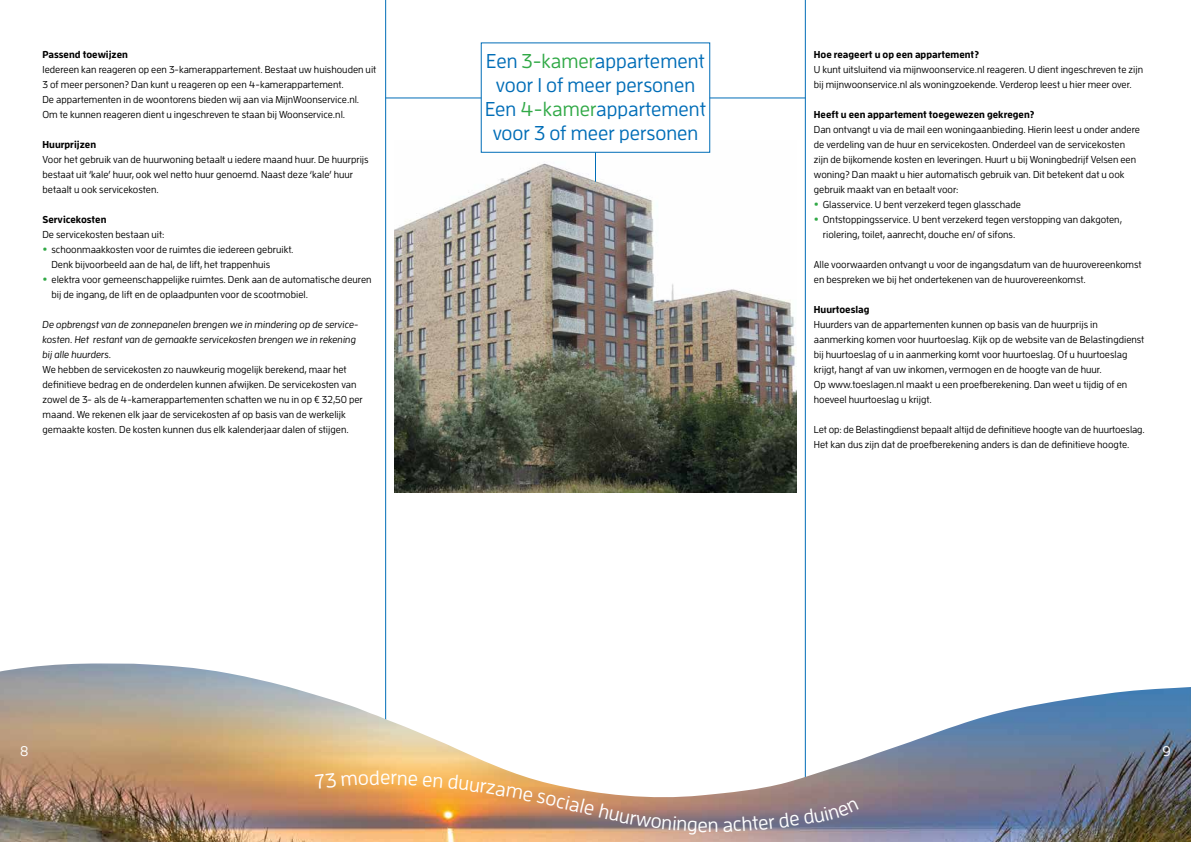
<style>
.page{position:relative;width:1191px;height:842px;background:#fff}
.page>*{position:absolute;margin:0;border:0;box-sizing:border-box;transform-origin:0 0}
.t1{font:500 20px/24px "Enzo OT";color:#006db7;text-align:center}
.t2{font:500 20px "Enzo OT";color:#fff}
.t3{font:500 14px "Enzo OT";color:#fff}
.t4{font:500 10px/15px "Enzo OT";color:#000}
.t5{font:italic 500 10px/15px "Enzo OT";color:#000}
.t6{font:700 10px "Enzo OT";color:#000}
.s1{font-size:18px;color:#31a947}
.s2{color:#31a947}
</style>
<div class="page">
<hr style="left:805px;top:0;width:1px;height:793px;background:#006db7">
<hr style="left:385px;top:0;width:1px;height:732px;background:#006db7">
<img style="left:0;top:663px;width:1191px;height:179px">
<img style="left:394px;top:140px;width:403px;height:353px">
<hr style="left:595px;top:145px;width:1px;height:37px;background:#006db7">
<hr style="left:386px;top:98px;width:419px;height:1px;background:#006db7">
<div style="left:481px;top:43px;width:229px;height:110px;background:#fff;border:1px solid #006db7"></div>
<svg style="left:315px;top:770px;width:102px;height:19px;background:#efb05b"></svg>
<svg style="left:423px;top:774px;width:284px;height:61px"></svg>
<svg style="left:723px;top:800px;width:136px;height:32px;background:#857886"></svg>
<p class="t6" style="left:43px;top:50px;width:87px">Passend toewijzen</p>
<p class="t4" style="left:43px;top:62px;width:335px">Iedereen kan reageren op een 3-kamerappartement. Bestaat uw huishouden uit 3 of meer personen? Dan kunt u reageren op een 4-kamerappartement.<br>De appartementen in de woontorens bieden wij aan via MijnWoonservice.nl.<br>Om te kunnen reageren dient u ingeschreven te staan bij Woonservice.nl.</p>
<p class="t6" style="left:43px;top:140px;width:55px">Huurprijzen</p>
<p class="t4" style="left:43px;top:152px;width:328px">Voor het gebruik van de huurwoning betaalt u iedere maand huur. De huurprijs bestaat uit ‘kale’ huur, ook wel netto huur genoemd. Naast deze ‘kale’ huur betaalt u ook servicekosten.</p>
<p class="t6" style="left:43px;top:215px;width:65px">Servicekosten</p>
<p class="t4" style="left:43px;top:227px;width:123px">De servicekosten bestaan uit:</p>
<p class="t4" style="left:52px;top:242px;width:243px;text-indent:-9px"><span class="s1">•</span> schoonmaakkosten voor de ruimtes die iedereen gebruikt.<br>Denk bijvoorbeeld aan de hal, de lift, het trappenhuis</p>
<p class="t4" style="left:52px;top:272px;width:321px;text-indent:-9px"><span class="s1">•</span> elektra voor gemeenschappelijke ruimtes. Denk aan de automatische deuren bij de ingang, de lift en de oplaadpunten voor de scootmobiel.</p>
<p class="t5" style="left:43px;top:317px;width:318px">De opbrengst van de zonnepanelen brengen we in mindering op de service&shy;kosten. Het restant van de gemaakte servicekosten brengen we in rekening bij alle huurders.</p>
<p class="t4" style="left:43px;top:362px;width:322px">We hebben de servicekosten zo nauwkeurig mogelijk berekend, maar het definitieve bedrag en de onderdelen kunnen afwijken. De servicekosten van zowel de 3- als de 4-kamerappartementen schatten we nu in op € 32,50 per maand. We rekenen elk jaar de servicekosten af op basis van de werkelijk gemaakte kosten. De kosten kunnen dus elk kalenderjaar dalen of stijgen.</p>
<h1 class="t1" style="left:485px;top:50px;width:222px">Een <span class="s2">3-kamer</span>appartement voor 1 of meer personen<br>Een <span class="s2">4-kamer</span>appartement voor 3 of meer personen</h1>
<p class="t6" style="left:814px;top:50px;width:167px">Hoe reageert u op een appartement?</p>
<p class="t4" style="left:814px;top:62px;width:331px">U kunt uitsluitend via mijnwoonservice.nl reageren. U dient ingeschreven te zijn bij mijnwoonservice.nl als woningzoekende. Verderop leest u hier meer over.</p>
<p class="t6" style="left:814px;top:110px;width:222px">Heeft u een appartement toegewezen gekregen?</p>
<p class="t4" style="left:814px;top:122px;width:328px">Dan ontvangt u via de mail een woningaanbieding. Hierin leest u onder andere de verdeling van de huur en servicekosten. Onderdeel van de servicekosten zijn de bijkomende kosten en leveringen. Huurt u bij Woningbedrijf Velsen een woning? Dan maakt u hier automatisch gebruik van. Dit betekent dat u ook gebruik maakt van en betaalt voor:</p>
<p class="t4" style="left:814px;top:197px;width:208px"><span class="s1">•</span> Glasservice. U bent verzekerd tegen glasschade</p>
<p class="t4" style="left:823px;top:212px;width:300px;text-indent:-9px"><span class="s1">•</span> Ontstoppingsservice. U bent verzekerd tegen verstopping van dakgoten, riolering, toilet, aanrecht, douche en/ of sifons.</p>
<p class="t4" style="left:814px;top:257px;width:329px">Alle voorwaarden ontvangt u voor de ingangsdatum van de huurovereenkomst en bespreken we bij het ondertekenen van de huurovereenkomst.</p>
<p class="t6" style="left:814px;top:305px;width:57px">Huurtoeslag</p>
<p class="t4" style="left:814px;top:317px;width:332px">Huurders van de appartementen kunnen op basis van de huurprijs in aanmerking komen voor huurtoeslag. Kijk op de website van de Belastingdienst bij huurtoeslag of u in aanmerking komt voor huurtoeslag. Of u huurtoeslag krijgt, hangt af van uw inkomen, vermogen en de hoogte van de huur.<br>Op www.toeslagen.nl maakt u een proefberekening. Dan weet u tijdig of en hoeveel huurtoeslag u krijgt.</p>
<p class="t4" style="left:814px;top:422px;width:332px">Let op: de Belastingdienst bepaalt altijd de definitieve hoogte van de huurtoeslag.<br>Het kan dus zijn dat de proefberekening anders is dan de definitieve hoogte.</p>
<h2 class="t3" style="left:20px;top:746px;width:10px">8</h2>
<h2 class="t3" style="left:1162px;top:746px;width:10px">9</h2>
<h1 class="t2" style="left:708px;top:816px;width:12px">n</h1>
</div>
